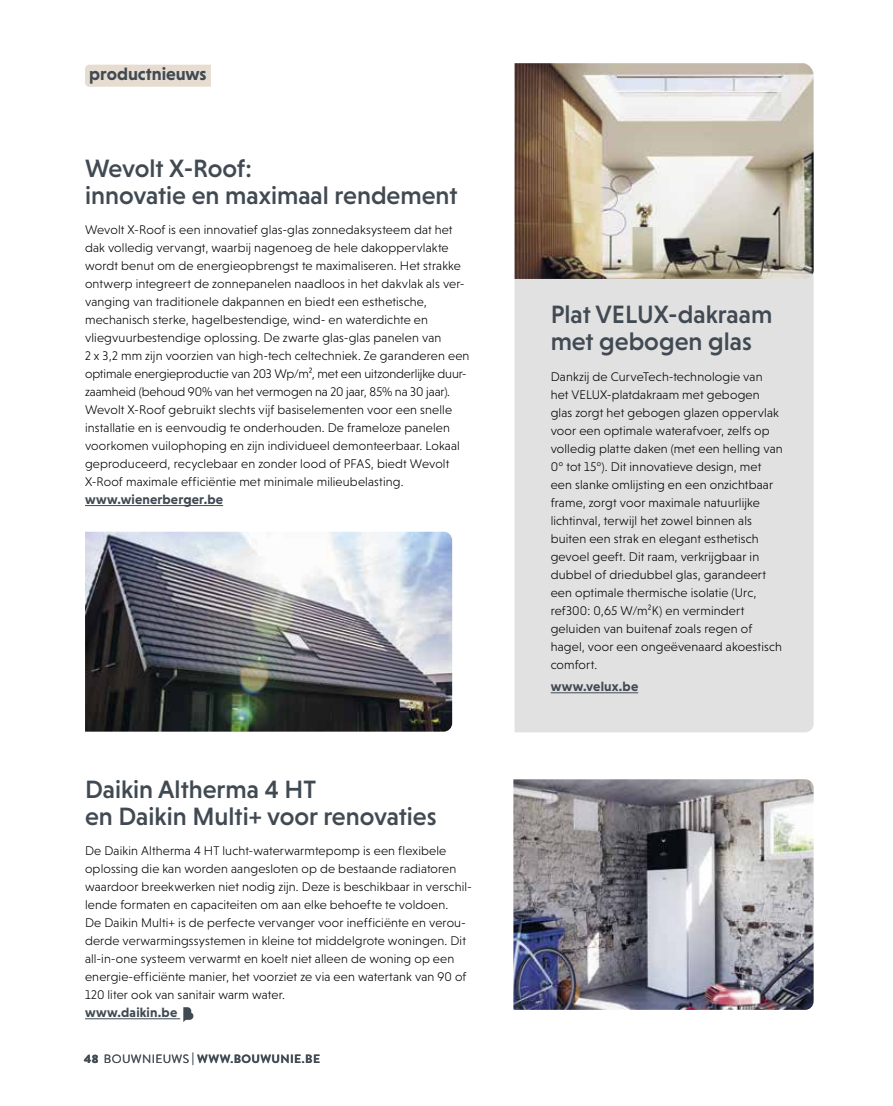
<style>
.page{position:relative;width:893px;height:1106px;background:#fff}
.page>*{position:absolute;margin:0;border:0;box-sizing:border-box;transform-origin:0 0}
.t1{font:500 25.5px/27px "Niveau Grotesk";color:#414a53}
.t2{font:700 18px "Niveau Grotesk";color:#414a53}
.t3{font:700 13.5px "Niveau Grotesk";letter-spacing:.015em;color:#414a53}
.t4{font:300 12.75px/18px "Niveau Grotesk";letter-spacing:.01em;color:#000}
.t5{font:700 12px "Brandon Grotesque";letter-spacing:.03em;color:#414a53}
.s1{font-weight:900}
.s2{font-weight:400}
</style>
<div class="page">
<hr style="left:892px;top:0;width:1px;height:1106px;background:#fbf0e8">
<hr style="left:85px;top:505px;width:138px;height:1px;background:#414a53">
<div style="left:85px;top:65px;width:126px;height:22px;background:#e6ddd0"></div>
<hr style="left:85px;top:1018px;width:95px;height:1px;background:#414a53">
<svg style="left:183px;top:1007px;width:11px;height:15px"></svg>
<img style="left:85px;top:531px;width:367px;height:200px">
<div style="left:514px;top:279px;width:300px;height:453px;background:#e2e1e2"></div>
<hr style="left:551px;top:692px;width:87px;height:1px;background:#414a53">
<img style="left:514px;top:63px;width:300px;height:216px">
<img style="left:513px;top:779px;width:301px;height:230px">
<h2 class="t2" style="left:89px;top:64px;width:119px">productnieuws</h2>
<h1 class="t1" style="left:85px;top:154px;width:374px">Wevolt X-Roof:<br>innovatie en maximaal rendement</h1>
<p class="t4" style="left:85px;top:221px;width:386px">Wevolt X-Roof is een innovatief glas-glas zonnedaksysteem dat het dak volledig vervangt, waarbij nagenoeg de hele dakoppervlakte wordt benut om de energieopbrengst te maximaliseren. Het strakke ontwerp integreert de zonnepanelen naadloos in het dakvlak als ver&shy;vanging van traditionele dakpannen en biedt een esthetische, mechanisch sterke, hagelbestendige, wind- en waterdichte en vliegvuurbestendige oplossing. De zwarte glas-glas panelen van<br>2 x 3,2 mm zijn voorzien van high-tech celtechniek. Ze garanderen een optimale energieproductie van 203 Wp/m², met een uitzonderlijke duur&shy;zaamheid (behoud 90% van het vermogen na 20 jaar, 85% na 30 jaar).<br>Wevolt X-Roof gebruikt slechts vijf basiselementen voor een snelle installatie en is eenvoudig te onderhouden. De frameloze panelen voorkomen vuilophoping en zijn individueel demonteerbaar. Lokaal geproduceerd, recyclebaar en zonder lood of PFAS, biedt Wevolt X-Roof maximale efficiëntie met minimale milieubelasting.</p>
<p class="t3" style="left:85px;top:492px;width:140px">www.wienerberger.be</p>
<h1 class="t1" style="left:85px;top:775px;width:353px">Daikin Altherma 4 HT<br>en Daikin Multi+ voor renovaties</h1>
<p class="t4" style="left:85px;top:842px;width:388px">De Daikin Altherma 4 HT lucht-waterwarmtepomp is een flexibele oplossing die kan worden aangesloten op de bestaande radiatoren waardoor breekwerken niet nodig zijn. Deze is beschikbaar in verschil&shy;lende formaten en capaciteiten om aan elke behoefte te voldoen.<br>De Daikin Multi+ is de perfecte vervanger voor inefficiënte en verou&shy;derde verwarmingssystemen in kleine tot middelgrote woningen. Dit all-in-one systeem verwarmt en koelt niet alleen de woning op een energie-efficiënte manier, het voorziet ze via een watertank van 90 of 120 liter ook van sanitair warm water.</p>
<p class="t3" style="left:85px;top:1005px;width:94px">www.daikin.be</p>
<p class="t5" style="left:84px;top:1050px;width:237px"><span class="s1">48</span> <span class="s2">BOUWNIEUWS |</span> WWW.BOUWUNIE.BE</p>
<h1 class="t1" style="left:551px;top:301px;width:223px">Plat VELUX-dakraam met gebogen glas</h1>
<p class="t4" style="left:551px;top:368px;width:234px">Dankzij de CurveTech-technologie van het VELUX-platdakraam met gebogen glas zorgt het gebogen glazen oppervlak voor een optimale waterafvoer, zelfs op volledig platte daken (met een helling van 0° tot 15°). Dit innovatieve design, met een slanke omlijsting en een onzichtbaar frame, zorgt voor maximale natuurlijke lichtinval, terwijl het zowel binnen als buiten een strak en elegant esthetisch gevoel geeft. Dit raam, verkrijgbaar in dubbel of driedubbel glas, garandeert een optimale thermische isolatie (Urc, ref300: 0,65 W/m²K) en vermindert geluiden van buitenaf zoals regen of hagel, voor een ongeëvenaard akoestisch comfort.</p>
<p class="t3" style="left:551px;top:679px;width:89px">www.velux.be</p>
</div>
